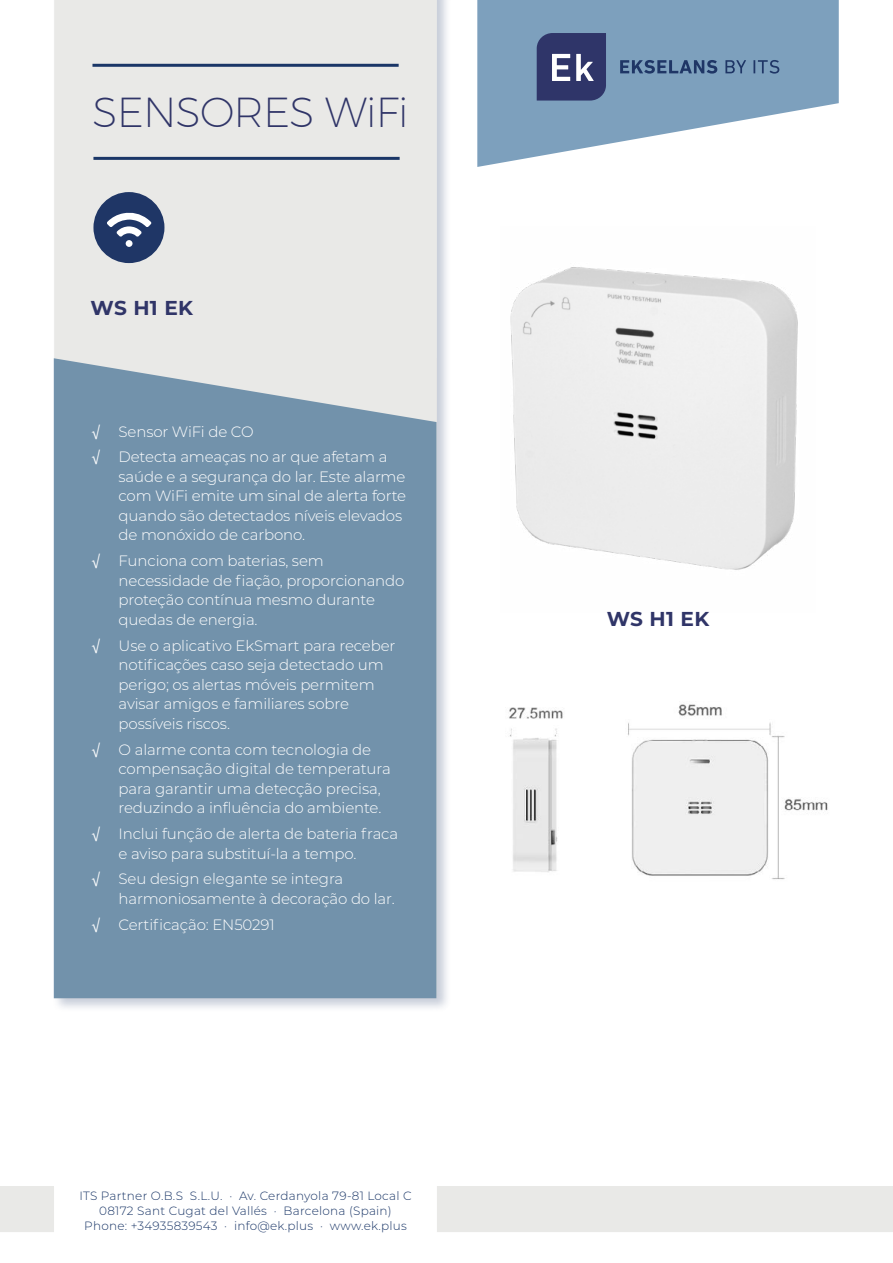
<style>
.page{position:relative;width:893px;height:1263px;background:#fff}
.page>*{position:absolute;margin:0;border:0;box-sizing:border-box;transform-origin:0 0}
.t1{font:200 42px "Montserrat";letter-spacing:-.02em;color:#303568}
.t2{font:700 20.1px "Montserrat";letter-spacing:.02em;color:#303568}
.t3{font:300 15px/19.5px "Montserrat";letter-spacing:-.01em;color:#fff}
.t4{font:300 12px/15px "Montserrat";letter-spacing:.02em;color:#1a3667;text-align:center}
.s1{font-family:"Helvetica Neue LT Std";font-weight:400}
</style>
<div class="page">
<div style="left:52px;top:0;width:399px;height:1013px;background:#1f3666;opacity:.25"></div>
<div style="left:54px;top:0;width:383px;height:998px;background:#e9e9e7"></div>
<div style="left:54px;top:358px;width:382px;height:640px;background:#7292ab"></div>
<hr style="left:92px;top:64px;width:307px;height:3px;background:#1a3667">
<hr style="left:93px;top:157px;width:307px;height:3px;background:#1a3667">
<svg style="left:477px;top:0;width:362px;height:167px;fill:#7da0bd"></svg>
<svg style="left:537px;top:33px;width:69px;height:68px;background:#484e7c"></svg>
<svg style="left:620px;top:60px;width:97px;height:14px"></svg>
<svg style="left:725px;top:60px;width:21px;height:13px"></svg>
<svg style="left:753px;top:60px;width:26px;height:14px"></svg>
<div style="left:0;top:1186px;width:54px;height:46px;background:#e9e9e7"></div>
<div style="left:437px;top:1186px;width:456px;height:46px;background:#e9e9e7"></div>
<img style="left:510px;top:267px;width:288px;height:303px">
<svg style="left:93px;top:192px;width:71px;height:71px;background:#617191"></svg>
<img style="left:509px;top:704px;width:319px;height:176px">
<h1 class="t1" style="left:92px;top:87px;width:318px">SENSORES WiFi</h1>
<h2 class="t2" style="left:91px;top:293px;width:104px">WS H1 EK</h2>
<p class="t3" style="left:92px;top:418px;width:297px;line-height:25.8px"><span class="s1">√</span> Sensor WiFi de CO<br><span class="s1">√</span> Detecta ameaças no ar que afetam a</p>
<p class="t3" style="left:119px;top:466px;width:289px">saúde e a segurança do lar. Este alarme com WiFi emite um sinal de alerta forte quando são detectados níveis elevados de monóxido de carbono.</p>
<p class="t3" style="left:119px;top:551px;width:287px;text-indent:-27px"><span class="s1">√</span> Funciona com baterias, sem necessidade de fiação, proporcionando proteção contínua mesmo durante quedas de energia.</p>
<p class="t3" style="left:119px;top:635px;width:278px;text-indent:-27px"><span class="s1">√</span> Use o aplicativo EkSmart para receber notificações caso seja detectado um perigo; os alertas móveis permitem avisar amigos e familiares sobre possíveis riscos.</p>
<p class="t3" style="left:119px;top:739px;width:274px;text-indent:-27px"><span class="s1">√</span> O alarme conta com tecnologia de compensação digital de temperatura para garantir uma detecção precisa, reduzindo a influência do ambiente.</p>
<p class="t3" style="left:119px;top:823px;width:281px;text-indent:-27px"><span class="s1">√</span> Inclui função de alerta de bateria fraca e aviso para substituí-la a tempo.</p>
<p class="t3" style="left:119px;top:869px;width:278px;text-indent:-27px"><span class="s1">√</span> Seu design elegante se integra harmoniosamente à decoração do lar.</p>
<p class="t3" style="left:92px;top:914px;width:185px"><span class="s1">√</span> Certificação: EN50291</p>
<p class="t4" style="left:79px;top:1187px;width:334px">ITS Partner O.B.S S.L.U. · Av. Cerdanyola 79-81 Local C<br>08172 Sant Cugat del Vallés · Barcelona (Spain)<br>Phone: +34935839543 · info@ek.plus · www.ek.plus</p>
<h2 class="t2" style="left:607px;top:604px;width:104px">WS H1 EK</h2>
</div>
